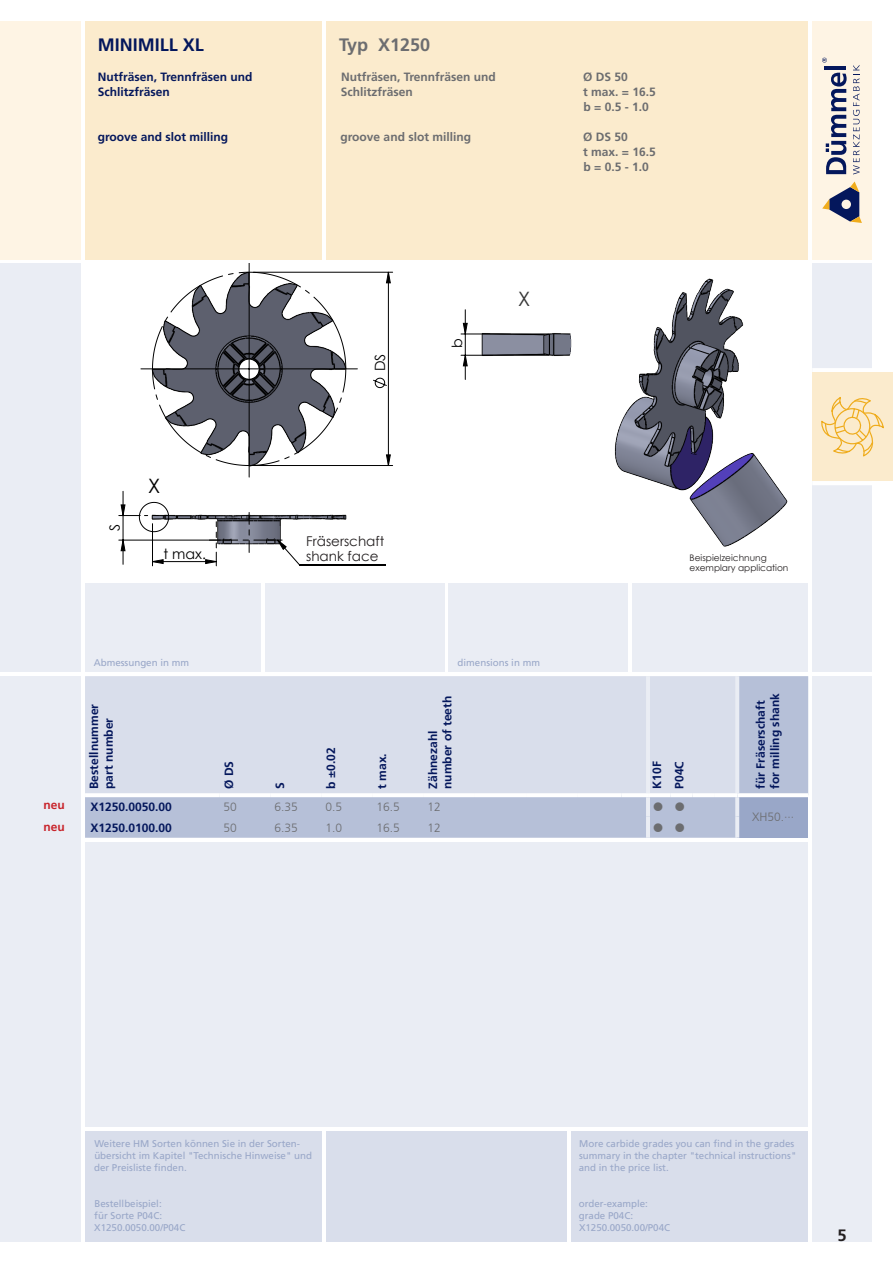
<style>
.page{position:relative;width:893px;height:1263px;background:#fff}
.page>*{position:absolute;margin:0;border:0;box-sizing:border-box;transform-origin:0 0}
.t1{font:19.8px "Century Gothic";color:#000}
.t2{font:19.8px "Century Gothic";color:#373737}
.Typ__Dü_Blau_100{font:700 18px "Frutiger LT Com";color:#04175c}
.Typ_Bezeichnung__Dü{font:700 18px "Frutiger LT Com";color:#6c6d70}
.t3{font:700 16.5px "Frutiger LT Com";color:#231f20}
.t4{font:14.1px "Century Gothic";color:#000}
.Bemaßung_Zeichnung_9{font:13.5px "Century Gothic";color:#231f20}
.Tabelle_Artikelnr__D{font:700 12px "Frutiger LT Com";color:#04175c}
.Typ_Info__Dü_sch_70{font:700 12px "Frutiger LT Com";color:#6c6d70}
.Typ_Info__Dü_Blau_10{font:700 12px "Frutiger LT Com";color:#04175c}
.TabelleMaße_linksbue{font:300 12px "Frutiger LT Com";color:#6c6d70}
.TabelleMaße_mittig{font:300 12px "Frutiger LT Com";color:#6c6d70}
.Tabelle_NEU_rot_Prod{font:700 12px "Frutiger LT Com";color:#c8242b}
.AllgemeinInfo{font:9.75px/12px "Frutiger LT Com";color:#99a7c8}
.Bemaßung_Zeichnung_6{font:9px "Century Gothic";color:#231f20}
</style>
<div class="page">
<div style="left:812px;top:264px;width:60px;height:408px;background:#eaedf4"></div>
<div style="left:812px;top:676px;width:60px;height:566px;background:#eaedf4"></div>
<div style="left:85px;top:21px;width:237px;height:238px;background:#fbebcd"></div>
<div style="left:326px;top:21px;width:482px;height:238px;background:#fbebcd"></div>
<div style="left:0;top:21px;width:81px;height:238px;background:#fef4e4"></div>
<div style="left:85px;top:584px;width:175px;height:88px;background:#eaedf4"></div>
<div style="left:265px;top:584px;width:179px;height:88px;background:#eaedf4"></div>
<div style="left:449px;top:584px;width:179px;height:88px;background:#eaedf4"></div>
<div style="left:632px;top:584px;width:176px;height:88px;background:#eaedf4"></div>
<div style="left:85px;top:1131px;width:237px;height:111px;background:#d9deeb"></div>
<div style="left:326px;top:1131px;width:241px;height:111px;background:#d9deeb"></div>
<div style="left:571px;top:1131px;width:237px;height:111px;background:#d9deeb"></div>
<div style="left:0;top:676px;width:81px;height:566px;background:#eaedf4"></div>
<div style="left:0;top:264px;width:81px;height:408px;background:#eaedf4"></div>
<div style="left:812px;top:21px;width:60px;height:238px;background:#fef4e4"></div>
<hr style="left:812px;top:368px;width:81px;height:4px;background:#fff">
<hr style="left:812px;top:481px;width:81px;height:4px;background:#fff">
<div style="left:812px;top:372px;width:81px;height:109px;background:#fbebcd"></div>
<svg style="left:822px;top:181px;width:40px;height:42px"></svg>
<svg style="left:826px;top:73px;width:21px;height:101px"></svg>
<hr style="left:825px;top:66px;width:21px;height:4px;background:#04175c">
<svg style="left:822px;top:58px;width:5px;height:5px"></svg>
<svg style="left:853px;top:65px;width:7px;height:109px"></svg>
<svg style="left:821px;top:397px;width:63px;height:60px"></svg>
<div style="left:85px;top:842px;width:723px;height:285px;background:#eaedf4"></div>
<svg style="left:85px;top:676px;width:723px;height:162px;background:#ced4e5"></svg>
<div style="left:737px;top:795px;width:71px;height:43px;background:#99a7c8"></div>
<hr style="left:646px;top:676px;width:4px;height:117px;background:#eaedf4">
<hr style="left:735px;top:676px;width:4px;height:117px;background:#eaedf4">
<svg style="left:735px;top:797px;width:4px;height:19px"></svg>
<svg style="left:735px;top:816px;width:4px;height:22px"></svg>
<svg style="left:737px;top:793px;width:71px;height:4px"></svg>
<hr style="left:648px;top:793px;width:22px;height:4px;background:#fff">
<hr style="left:670px;top:793px;width:23px;height:4px;background:#fff">
<hr style="left:693px;top:793px;width:22px;height:4px;background:#fff">
<hr style="left:85px;top:793px;width:135px;height:4px;background:#fff">
<hr style="left:220px;top:793px;width:51px;height:4px;background:#fff">
<hr style="left:271px;top:793px;width:51px;height:4px;background:#fff">
<hr style="left:322px;top:793px;width:51px;height:4px;background:#fff">
<hr style="left:373px;top:793px;width:51px;height:4px;background:#fff">
<hr style="left:424px;top:793px;width:51px;height:4px;background:#fff">
<hr style="left:475px;top:793px;width:51px;height:4px;background:#fff">
<hr style="left:526px;top:793px;width:51px;height:4px;background:#fff">
<hr style="left:577px;top:793px;width:45px;height:4px;background:#fff">
<hr style="left:622px;top:793px;width:26px;height:4px;background:#fff">
<hr style="left:715px;top:793px;width:22px;height:4px;background:#fff">
<hr style="left:646px;top:797px;width:4px;height:19px;background:#eaedf4">
<hr style="left:646px;top:816px;width:4px;height:22px;background:#eaedf4">
<img style="left:614px;top:278px;width:174px;height:269px">
<img style="left:301px;top:514px;width:46px;height:6px">
<img style="left:460px;top:333px;width:112px;height:23px">
<svg style="left:152px;top:271px;width:195px;height:195px"></svg>
<hr style="left:299px;top:564px;width:86px;height:1px;background:#000">
<hr style="left:249px;top:264px;width:1px;height:105px;background:#000">
<hr style="left:141px;top:368px;width:108px;height:1px;background:#000">
<hr style="left:249px;top:369px;width:1px;height:108px;background:#000">
<hr style="left:249px;top:368px;width:108px;height:1px;background:#000">
<hr style="left:461px;top:334px;width:88px;height:1px;background:#000">
<hr style="left:461px;top:355px;width:88px;height:1px;background:#000">
<hr style="left:253px;top:465px;width:140px;height:1px;background:#000">
<hr style="left:253px;top:272px;width:140px;height:1px;background:#000">
<svg style="left:462px;top:310px;width:6px;height:69px"></svg>
<svg style="left:372px;top:271px;width:19px;height:194px"></svg>
<svg style="left:119px;top:491px;width:182px;height:75px"></svg>
<svg style="left:654px;top:802px;width:9px;height:9px"></svg>
<svg style="left:675px;top:802px;width:9px;height:9px"></svg>
<svg style="left:654px;top:823px;width:9px;height:9px"></svg>
<svg style="left:675px;top:823px;width:9px;height:9px"></svg>
<p class="Typ__Dü_Blau_100" style="left:98px;top:34px;width:108px">MINIMILL XL</p>
<p class="Typ_Info__Dü_Blau_10" style="left:98px;top:70px;width:156px">Nutfräsen, Trennfräsen und</p>
<p class="Typ_Info__Dü_Blau_10" style="left:98px;top:85px;width:74px">Schlitzfräsen</p>
<p class="Typ_Info__Dü_Blau_10" style="left:98px;top:130px;width:132px">groove and slot milling</p>
<p class="t4" style="left:105px;top:530px;width:9px;rotate:-90deg">S</p>
<p class="t1" style="left:148px;top:472px;width:14px">X</p>
<p class="t4" style="left:164px;top:544px;width:44px">t max.</p>
<p class="Typ_Bezeichnung__Dü" style="left:339px;top:34px;width:93px">Typ X1250</p>
<p class="Typ_Info__Dü_sch_70" style="left:341px;top:70px;width:156px">Nutfräsen, Trennfräsen und</p>
<p class="Typ_Info__Dü_sch_70" style="left:341px;top:85px;width:74px">Schlitzfräsen</p>
<p class="Typ_Info__Dü_sch_70" style="left:340px;top:130px;width:132px">groove and slot milling</p>
<p class="t4" style="left:370px;top:371px;width:19px;rotate:-90deg">DS</p>
<p class="t4" style="left:447px;top:348px;width:11px;rotate:-90deg">b</p>
<p class="t2" style="left:518px;top:285px;width:14px">X</p>
<p class="Typ_Info__Dü_sch_70" style="left:583px;top:70px;width:46px">Ø DS 50</p>
<p class="Typ_Info__Dü_sch_70" style="left:583px;top:85px;width:74px">t max. = 16.5</p>
<p class="Typ_Info__Dü_sch_70" style="left:583px;top:100px;width:67px">b = 0.5 - 1.0</p>
<p class="Typ_Info__Dü_sch_70" style="left:583px;top:130px;width:46px">Ø DS 50</p>
<p class="Typ_Info__Dü_sch_70" style="left:583px;top:145px;width:74px">t max. = 16.5</p>
<p class="Typ_Info__Dü_sch_70" style="left:583px;top:160px;width:67px">b = 0.5 - 1.0</p>
<p class="Bemaßung_Zeichnung_9" style="left:306px;top:532px;width:80px">Fräserschaft</p>
<p class="Bemaßung_Zeichnung_9" style="left:306px;top:547px;width:74px">shank face</p>
<p class="Bemaßung_Zeichnung_6" style="left:690px;top:551px;width:79px">Beispielzeichnung</p>
<p class="Bemaßung_Zeichnung_6" style="left:690px;top:562px;width:100px">exemplary application</p>
<p class="AllgemeinInfo" style="left:94px;top:657px;width:97px">Abmessungen in mm</p>
<p class="AllgemeinInfo" style="left:458px;top:657px;width:84px">dimensions in mm</p>
<p class="Tabelle_Artikelnr__D" style="left:87px;top:789px;width:86px;rotate:-90deg">Bestellnummer</p>
<p class="Tabelle_Artikelnr__D" style="left:101px;top:789px;width:72px;rotate:-90deg">part number</p>
<p class="Tabelle_Artikelnr__D" style="left:222px;top:789px;width:30px;rotate:-90deg">Ø DS</p>
<p class="Tabelle_Artikelnr__D" style="left:273px;top:789px;width:8px;rotate:-90deg">S</p>
<p class="Tabelle_Artikelnr__D" style="left:324px;top:789px;width:43px;rotate:-90deg">b ±0.02</p>
<p class="Tabelle_Artikelnr__D" style="left:375px;top:789px;width:37px;rotate:-90deg">t max.</p>
<p class="Tabelle_Artikelnr__D" style="left:440px;top:789px;width:94px;rotate:-90deg">number of teeth</p>
<p class="Tabelle_Artikelnr__D" style="left:426px;top:789px;width:60px;rotate:-90deg">Zähnezahl</p>
<p class="Tabelle_NEU_rot_Prod" style="left:44px;top:798px;width:23px">neu</p>
<p class="Tabelle_Artikelnr__D" style="left:90px;top:799px;width:83px">X1250.0050.00</p>
<p class="TabelleMaße_linksbue" style="left:223px;top:799px;width:15px">50</p>
<p class="TabelleMaße_linksbue" style="left:274px;top:799px;width:25px">6.35</p>
<p class="TabelleMaße_linksbue" style="left:325px;top:799px;width:18px">0.5</p>
<p class="TabelleMaße_linksbue" style="left:377px;top:799px;width:25px">16.5</p>
<p class="TabelleMaße_linksbue" style="left:428px;top:799px;width:15px">12</p>
<p class="Tabelle_NEU_rot_Prod" style="left:44px;top:819px;width:23px">neu</p>
<p class="Tabelle_Artikelnr__D" style="left:90px;top:820px;width:83px">X1250.0100.00</p>
<p class="TabelleMaße_linksbue" style="left:223px;top:820px;width:15px">50</p>
<p class="TabelleMaße_linksbue" style="left:274px;top:820px;width:25px">6.35</p>
<p class="TabelleMaße_linksbue" style="left:325px;top:820px;width:18px">1.0</p>
<p class="TabelleMaße_linksbue" style="left:377px;top:820px;width:25px">16.5</p>
<p class="TabelleMaße_linksbue" style="left:428px;top:820px;width:15px">12</p>
<p class="Tabelle_Artikelnr__D" style="left:650px;top:789px;width:29px;rotate:-90deg">K10F</p>
<p class="Tabelle_Artikelnr__D" style="left:672px;top:789px;width:29px;rotate:-90deg">P04C</p>
<p class="Tabelle_Artikelnr__D" style="left:753px;top:789px;width:90px;rotate:-90deg">für Fräserschaft</p>
<p class="Tabelle_Artikelnr__D" style="left:768px;top:789px;width:97px;rotate:-90deg">for milling shank</p>
<p class="TabelleMaße_mittig" style="left:752px;top:810px;width:44px">XH50.∙∙∙</p>
<p class="AllgemeinInfo" style="left:94px;top:1137px;width:219px">Weitere HM Sorten können Sie in der Sorten&shy;übersicht im Kapitel "Technische Hinweise" und</p>
<p class="AllgemeinInfo" style="left:94px;top:1161px;width:94px">der Preisliste finden.</p>
<p class="AllgemeinInfo" style="left:95px;top:1197px;width:69px">Bestellbeispiel:</p>
<p class="AllgemeinInfo" style="left:94px;top:1209px;width:69px">für Sorte P04C:</p>
<p class="AllgemeinInfo" style="left:94px;top:1221px;width:93px">X1250.0050.00/P04C</p>
<p class="AllgemeinInfo" style="left:579px;top:1137px;width:219px">More carbide grades you can find in the grades summary in the chapter "technical instructions"</p>
<p class="AllgemeinInfo" style="left:579px;top:1161px;width:91px">and in the price list.</p>
<p class="AllgemeinInfo" style="left:579px;top:1197px;width:71px">order-example:</p>
<p class="AllgemeinInfo" style="left:579px;top:1209px;width:56px">grade P04C:</p>
<p class="AllgemeinInfo" style="left:579px;top:1221px;width:93px">X1250.0050.00/P04C</p>
<h3 class="t3" style="left:837px;top:1225px;width:11px">5</h3>
</div>
